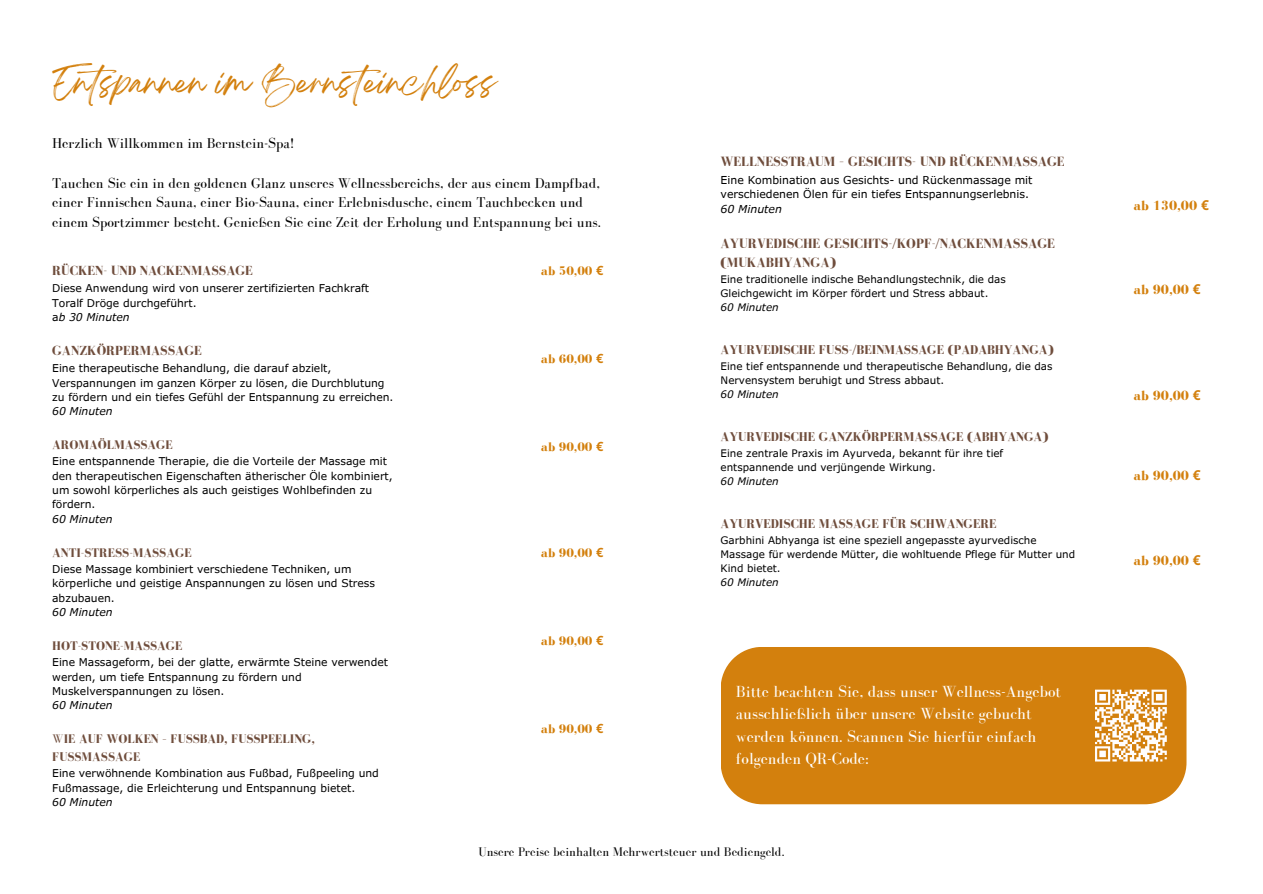
<style>
.page{position:relative;width:1263px;height:894px;background:#fff}
.page>*{position:absolute;margin:0;border:0;box-sizing:border-box;transform-origin:0 0}
.t1{font:27.9px "Breathing";color:#d3800d}
.t2{font:16.5px/22.4px "Bodoni FLF";color:#fff}
.t3{font:14.7px/19.5px "Bodoni FLF";color:#000}
.t4{font:700 13.8px/18.9px "Bodoni FLF";color:#6f4d3c}
.t5{font:700 13.8px "Bodoni FLF";color:#d3800d}
.t6{font:700 13.5px "Bodoni FLF";color:#6f4d3c}
.t7{font:700 13.05px "Bodoni FLF";color:#6f4d3c}
.t8{font:12.9px "Bodoni FLF";color:#000}
.t9{font:700 12.75px/17.9px "Bodoni FLF";color:#6f4d3c}
.t10{font:700 12.75px "Bodoni FLF";color:#d3800d}
.t11{font:10.95px/14.7px "Verdana Pro";color:#000}
.t12{font:italic 10.95px "Verdana Pro";color:#000}
.t13{font:10.8px/14.4px "Verdana Pro";color:#000}
.t14{font:italic 10.8px "Verdana Pro";color:#000}
.t15{font:10.35px/13.8px "Verdana Pro";color:#000}
.t16{font:italic 10.35px "Verdana Pro";color:#000}
.s1{font-style:italic}
.s2{font-weight:400}
.s3{font-family:"Noto Sans"}
</style>
<div class="page">
<div style="left:721px;top:647px;width:465px;height:157px;background:#d3800d"></div>
<div style="left:1091px;top:685px;width:80px;height:80px;background:#d3800d"></div>
<svg style="left:1095px;top:689px;width:72px;height:73px"></svg>
<h1 class="t1" style="left:52px;top:74px;width:446px">Entspannen im Bernsteinchloss</h1>
<h2 class="t3" style="left:52px;top:134px;width:243px">Herzlich Willkommen im Bernstein-Spa!</h2>
<p class="t3" style="left:52px;top:173px;width:550px">Tauchen Sie ein in den goldenen Glanz unseres Wellnessbereichs, der aus einem Dampfbad, einer Finnischen Sauna, einer Bio-Sauna, einer Erlebnisdusche, einem Tauchbecken und einem Sportzimmer besteht. Genießen Sie eine Zeit der Erholung und Entspannung bei uns.</p>
<p class="t6" style="left:52px;top:263px;width:202px">RÜCKEN- UND NACKENMASSAGE</p>
<p class="t13" style="left:52px;top:281px;width:318px">Diese Anwendung wird von unserer zertifizierten Fachkraft<br>Toralf Dröge durchgeführt.<br>a<span class="s1">b 30 Minuten</span></p>
<p class="t6" style="left:52px;top:343px;width:151px">GANZKÖRPERMASSAGE</p>
<p class="t13" style="left:52px;top:360px;width:343px">Eine therapeutische Behandlung, die darauf abzielt,<br>Verspannungen im ganzen Körper zu lösen, die Durchblutung zu fördern und ein tiefes Gefühl der Entspannung zu erreichen.</p>
<p class="t14" style="left:52px;top:404px;width:62px">60 Minuten</p>
<p class="t9" style="left:52px;top:436px;width:122px">AROMAÖLMASSAGE</p>
<p class="t13" style="left:52px;top:454px;width:342px">Eine entspannende Therapie, die die Vorteile der Massage mit den therapeutischen Eigenschaften ätherischer Öle kombiniert, um sowohl körperliches als auch geistiges Wohlbefinden zu fördern.</p>
<p class="t14" style="left:52px;top:512px;width:62px">60 Minuten</p>
<p class="t9" style="left:52px;top:543px;width:141px">ANTI-STRESS-MASSAGE</p>
<p class="t13" style="left:52px;top:561px;width:324px">Diese Massage kombiniert verschiedene Techniken, um körperliche und geistige Anspannungen zu lösen und Stress abzubauen.</p>
<p class="t14" style="left:52px;top:605px;width:62px">60 Minuten</p>
<p class="t9" style="left:52px;top:636px;width:132px">HOT-STONE-MASSAGE</p>
<p class="t13" style="left:52px;top:654px;width:337px">Eine Massageform, bei der glatte, erwärmte Steine verwendet werden, um tiefe Entspannung zu fördern und<br>Muskelverspannungen zu lösen.</p>
<p class="t14" style="left:52px;top:698px;width:62px">60 Minuten</p>
<p class="t9" style="left:52px;top:729px;width:264px"><span class="s2">W</span>IE AUF WOLKEN – FUSSBAD, FUSSPEELING,<br>FUSSMASSAGE</p>
<p class="t13" style="left:52px;top:765px;width:328px">Eine verwöhnende Kombination aus Fußbad, Fußpeeling und<br>Fußmassage, die Erleichterung und Entspannung bietet.</p>
<p class="t14" style="left:52px;top:794px;width:62px">60 Minuten</p>
<h3 class="t10" style="left:541px;top:264px;width:64px">ab 50,00 <span class="s3">€</span></h3>
<h3 class="t10" style="left:541px;top:352px;width:64px">ab 60,00 <span class="s3">€</span></h3>
<h4 class="t10" style="left:541px;top:440px;width:64px">ab 90,00 <span class="s3">€</span></h4>
<h4 class="t10" style="left:541px;top:545px;width:64px">ab 90,00 <span class="s3">€</span></h4>
<h4 class="t10" style="left:541px;top:633px;width:64px">ab 90,00 <span class="s3">€</span></h4>
<h4 class="t10" style="left:541px;top:721px;width:64px">ab 90,00 <span class="s3">€</span></h4>
<p class="t4" style="left:721px;top:152px;width:346px">WELLNESSTRAUM – GESICHTS- UND RÜCKENMASSAGE</p>
<p class="t11" style="left:721px;top:172px;width:313px">Eine Kombination aus Gesichts- und Rückenmassage mit verschiedenen Ölen für ein tiefes Entspannungserlebnis.</p>
<p class="t12" style="left:721px;top:202px;width:63px">60 Minuten</p>
<p class="t4" style="left:721px;top:234px;width:336px">AYURVEDISCHE GESICHTS-/KOPF-/NACKENMASSAGE (MUKABHYANGA)</p>
<p class="t15" style="left:721px;top:272px;width:287px">Eine traditionelle indische Behandlungstechnik, die das<br>Gleichgewicht im Körper fördert und Stress abbaut.</p>
<p class="t16" style="left:721px;top:300px;width:60px">60 Minuten</p>
<p class="t7" style="left:721px;top:342px;width:335px">AYURVEDISCHE FUSS-/BEINMASSAGE (PADABHYANGA)</p>
<p class="t15" style="left:721px;top:359px;width:333px">Eine tief entspannende und therapeutische Behandlung, die das<br>Nervensystem beruhigt und Stress abbaut.</p>
<p class="t16" style="left:721px;top:387px;width:60px">60 Minuten</p>
<p class="t7" style="left:721px;top:429px;width:329px">AYURVEDISCHE GANZKÖRPERMASSAGE (ABHYANGA)</p>
<p class="t15" style="left:721px;top:446px;width:284px">Eine zentrale Praxis im Ayurveda, bekannt für ihre tief entspannende und verjüngende Wirkung.</p>
<p class="t16" style="left:721px;top:474px;width:60px">60 Minuten</p>
<p class="t7" style="left:721px;top:516px;width:277px">AYURVEDISCHE MASSAGE FÜR SCHWANGERE</p>
<p class="t15" style="left:721px;top:533px;width:356px">Garbhini Abhyanga ist eine speziell angepasste ayurvedische<br>Massage für werdende Mütter, die wohltuende Pflege für Mutter und<br>Kind bietet.</p>
<p class="t16" style="left:721px;top:575px;width:60px">60 Minuten</p>
<h4 class="t2" style="left:736px;top:680px;width:327px">Bitte beachten Sie, dass unser Wellness-Angebot ausschließlich über unsere Website gebucht werden können. Scannen Sie hierfür einfach folgenden QR-Code:</h4>
<h3 class="t8" style="left:478px;top:844px;width:307px">Unsere Preise beinhalten Mehrwertsteuer und Bediengeld.</h3>
<h4 class="t5" style="left:1134px;top:198px;width:77px">ab 130,00 <span class="s3">€</span></h4>
<h3 class="t5" style="left:1134px;top:282px;width:68px">ab 90,00 <span class="s3">€</span></h3>
<h3 class="t5" style="left:1134px;top:387px;width:68px">ab 90,00 <span class="s3">€</span></h3>
<h3 class="t5" style="left:1134px;top:467px;width:68px">ab 90,00 <span class="s3">€</span></h3>
<h3 class="t5" style="left:1134px;top:552px;width:68px">ab 90,00 <span class="s3">€</span></h3>
</div>
